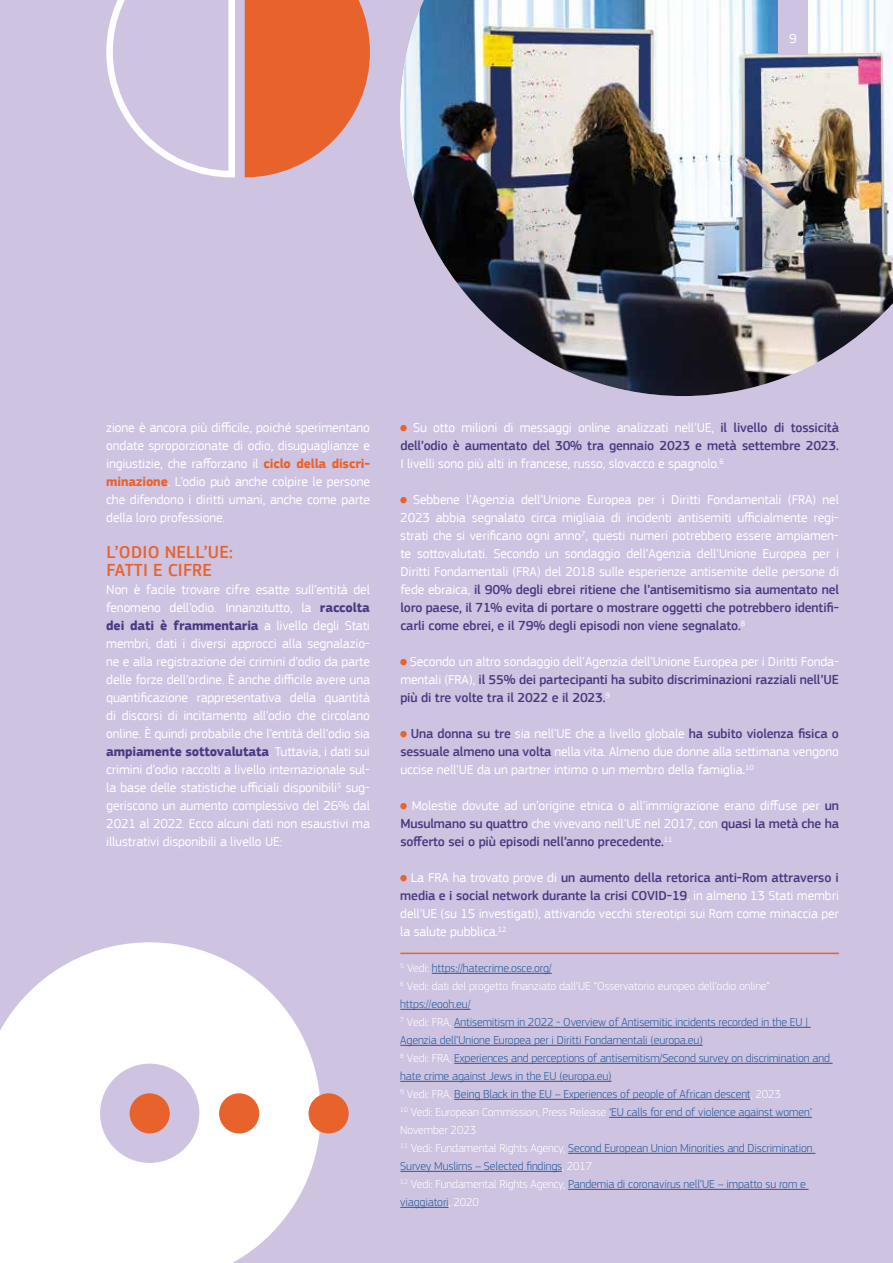
<style>
.page{position:relative;width:893px;height:1263px;background:#cec3e1}
.page>*{position:absolute;margin:0;border:0;box-sizing:border-box;transform-origin:0 0}
.t1{font:500 18px/18px "EC Square Sans Pro";letter-spacing:.01em;color:#e8632c}
.t2{font:13.5px/18px "EC Square Sans Pro";letter-spacing:-.01em;color:#fff;text-align:justify}
.t3{font:500 13.5px/18px "EC Square Sans Pro";letter-spacing:-.01em;color:#493980;text-align:justify}
.t4{font:300 12px/18px "EC Square Sans Pro";letter-spacing:-.01em;color:#275b9b}
.s1{font-weight:700;color:#e8632c}
.s2{font-weight:700;color:#493980}
.s3{font-weight:500;color:#493980}
.s4{font-weight:400;color:#fff}
.s5{font-weight:500}
.s6{color:#fff}
</style>
<div class="page">
<svg style="left:245px;top:0;width:125px;height:177px;background:#e47146"></svg>
<svg style="left:106px;top:0;width:129px;height:177px"></svg>
<img style="left:400px;top:0;width:493px;height:396px">
<div style="left:778px;top:0;width:30px;height:54px;background:#cec3e1"></div>
<hr style="left:400px;top:953px;width:439px;height:1px;background:#e8632c">
<hr style="left:432px;top:973px;width:120px;height:1px;background:#275b9b">
<hr style="left:400px;top:1009px;width:71px;height:1px;background:#275b9b">
<hr style="left:454px;top:1027px;width:357px;height:1px;background:#275b9b">
<hr style="left:400px;top:1045px;width:303px;height:1px;background:#275b9b">
<hr style="left:454px;top:1063px;width:379px;height:1px;background:#275b9b">
<hr style="left:400px;top:1081px;width:212px;height:1px;background:#275b9b">
<hr style="left:454px;top:1099px;width:296px;height:1px;background:#275b9b">
<hr style="left:609px;top:1117px;width:203px;height:1px;background:#275b9b">
<hr style="left:568px;top:1153px;width:247px;height:1px;background:#275b9b">
<hr style="left:400px;top:1171px;width:162px;height:1px;background:#275b9b">
<hr style="left:568px;top:1189px;width:241px;height:1px;background:#275b9b">
<hr style="left:400px;top:1207px;width:49px;height:1px;background:#275b9b">
<div style="left:400px;top:425px;width:7px;height:6px;background:#e8632c;border-radius:50%"></div>
<div style="left:400px;top:497px;width:7px;height:6px;background:#e8632c;border-radius:50%"></div>
<div style="left:400px;top:659px;width:7px;height:6px;background:#e8632c;border-radius:50%"></div>
<div style="left:400px;top:731px;width:7px;height:6px;background:#e8632c;border-radius:50%"></div>
<div style="left:400px;top:803px;width:7px;height:6px;background:#e8632c;border-radius:50%"></div>
<div style="left:400px;top:875px;width:7px;height:6px;background:#e8632c;border-radius:50%"></div>
<svg style="left:0;top:942px;width:321px;height:321px;fill:#fff"></svg>
<div style="left:309px;top:1093px;width:40px;height:40px;background:#e8632c;border-radius:50%"></div>
<div style="left:219px;top:1093px;width:40px;height:40px;background:#e8632c;border-radius:50%"></div>
<p class="t2" style="left:789px;top:29px;width:9px">9</p>
<p class="t2" style="left:106px;top:419px;width:265px">zione è ancora più difficile, poiché sperimentano ondate sproporzionate di odio, disuguaglianze e ingiustizie, che rafforzano il <span class="s1">ciclo della discri&shy;minazione</span>. L’odio può anche colpire le persone che difendono i diritti umani, anche come parte della loro professione.</p>
<h1 class="t1" style="left:106px;top:543px;width:128px">L’ODIO NELL’UE:<br>FATTI E CIFRE</h1>
<p class="t2" style="left:106px;top:581px;width:265px">Non è facile trovare cifre esatte sull’entità del fenomeno dell’odio. Innanzitutto, la <span class="s2">raccolta dei dati è frammentaria</span> a livello degli Stati membri, dati i diversi approcci alla segnalazio&shy;ne e alla registrazione dei crimini d’odio da parte delle forze dell’ordine. È anche difficile avere una quantificazione rappresentativa della quantità di discorsi di incitamento all’odio che circolano online. È quindi probabile che l’entità dell’odio sia <span class="s2">ampiamente sottovalutata</span>. Tuttavia, i dati sui crimini d’odio raccolti a livello internazionale sul&shy;la base delle statistiche ufficiali disponibili<sup>5</sup> sug&shy;geriscono un aumento complessivo del 26% dal 2021 al 2022. Ecco alcuni dati non esaustivi ma illustrativi disponibili a livello UE:</p>
<p class="t2" style="left:400px;top:419px;width:440px;text-indent:13px">Su otto milioni di messaggi online analizzati nell’UE, <span class="s3">il livello di tossicità dell’odio è aumentato del 30% tra gennaio 2023 e metà settembre 2023.<br></span>I livelli sono più alti in francese, russo, slovacco e spagnolo.<sup>6</sup></p>
<p class="t2" style="left:400px;top:491px;width:440px;text-indent:13px">Sebbene l’Agenzia dell’Unione Europea per i Diritti Fondamentali (FRA) nel 2023 abbia segnalato circa migliaia di incidenti antisemiti ufficialmente regi&shy;strati che si verificano ogni anno<sup>7</sup>, questi numeri potrebbero essere ampiamen&shy;te sottovalutati. Secondo un sondaggio dell’Agenzia dell’Unione Europea per i Diritti Fondamentali (FRA) del 2018 sulle esperienze antisemite delle persone di fede ebraica, <span class="s3">il 90% degli ebrei ritiene che l’antisemitismo sia aumentato nel loro paese, il 71% evita di portare o mostrare oggetti che potrebbero identifi&shy;carli come ebrei, e il 79% degli episodi non viene segnalato.</span><sup>8</sup></p>
<p class="t3" style="left:400px;top:653px;width:440px;text-indent:10px"><span class="s4">Secondo un altro sondaggio dell’Agenzia dell’Unione Europea per i Diritti Fonda&shy;mentali (FRA),</span> il 55% dei partecipanti ha subito discriminazioni razziali nell’UE più di tre volte tra il 2022 e il 2023.<sup>9</sup></p>
<p class="t2" style="left:400px;top:725px;width:440px;text-indent:10px"><span class="s3">Una donna su tre</span> sia nell’UE che a livello globale <span class="s3">ha subito violenza fisica o sessuale almeno una volta</span> nella vita. Almeno due donne alla settimana vengono uccise nell’UE da un partner intimo o un membro della famiglia<span class="s5">.</span><sup>10</sup></p>
<p class="t2" style="left:400px;top:797px;width:440px;text-indent:11px">Molestie dovute ad un’origine etnica o all’immigrazione erano diffuse per <span class="s3">un Musulmano su quattro</span> che vivevano nell’UE nel 2017, con <span class="s3">quasi la metà che ha sofferto sei o più episodi nell’anno precedente.</span><sup>11</sup></p>
<p class="t2" style="left:400px;top:869px;width:440px;text-indent:10px">La FRA ha trovato prove di <span class="s3">un aumento della retorica anti-Rom attraverso i media e i social network durante la crisi COVID-19</span>, in almeno 13 Stati membri dell’UE (su 15 investigati), attivando vecchi stereotipi sui Rom come minaccia per la salute pubblica.<sup>12</sup></p>
<p class="t4" style="left:400px;top:959px;width:431px"><sup>5</sup> <span class="s6">Vedi:</span> https://hatecrime.osce.org/<br><sup>6</sup> <span class="s6">Vedi: dati del progetto finanziato dall’UE “Osservatorio europeo dell’odio online” </span>https://eooh.eu/<br><sup>7</sup> <span class="s6">Vedi: FRA,</span> Antisemitism in 2022 - Overview of Antisemitic incidents recorded in the EU | Agenzia dell’Unione Europea per i Diritti Fondamentali (europa.eu)<br><sup>8</sup> <span class="s6">Vedi: FRA,</span> Experiences and perceptions of antisemitism/Second survey on discrimination and hate crime against Jews in the EU (europa.eu)<br><sup>9</sup> <span class="s6">Vedi: FRA,</span> Being Black in the EU – Experiences of people of African descent<span class="s6">, 2023<br></span><sup>10</sup> <span class="s6">Vedi: European Commission, Press Release</span> ‘EU calls for end of violence against women’ <span class="s6">November 2023<br></span><sup>11</sup> <span class="s6">Vedi: Fundamental Rights Agency,</span> Second European Union Minorities and Discrimination Survey Muslims – Selected findings<span class="s6">, 2017<br></span><sup>12</sup> <span class="s6">Vedi: Fundamental Rights Agency,</span> Pandemia di coronavirus nell’UE – impatto su rom e viaggiatori<span class="s6">, 2020</span></p>
</div>
